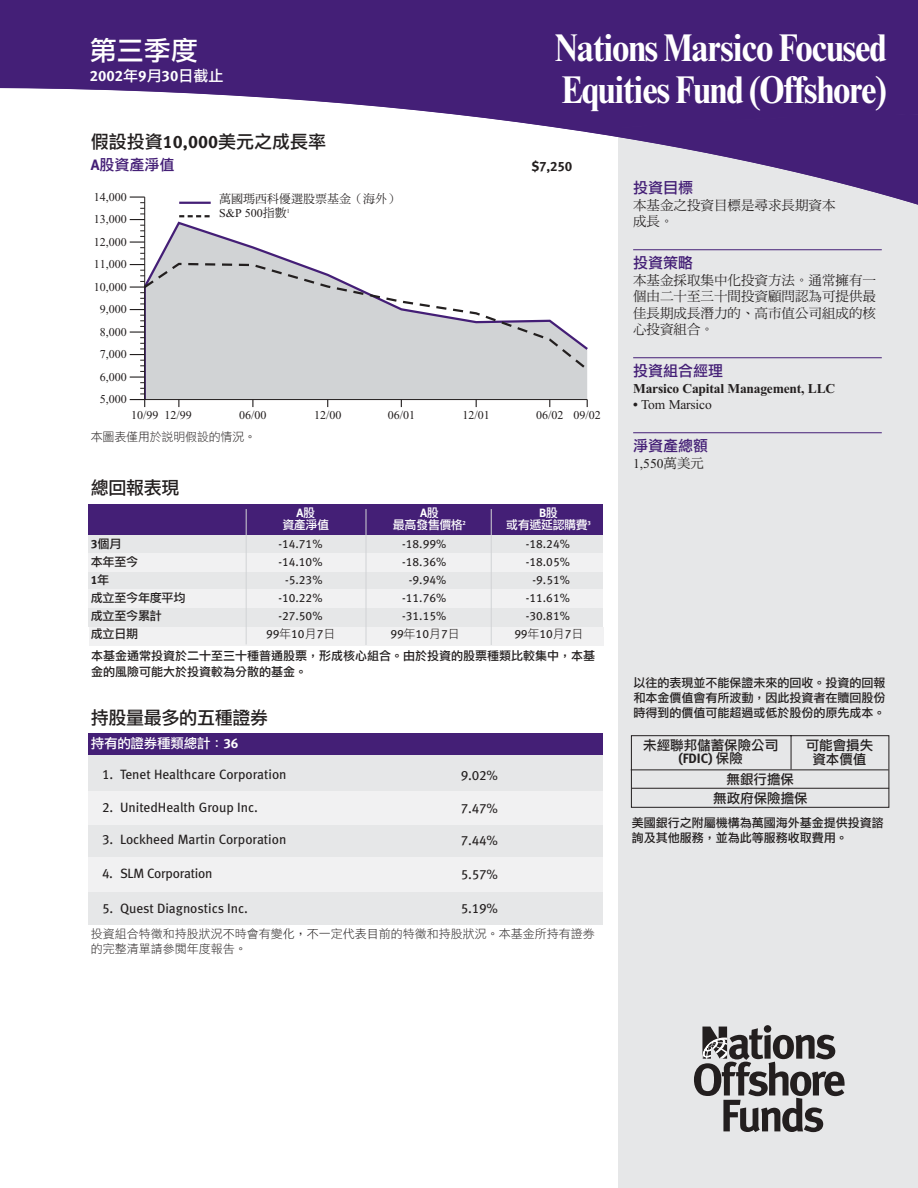
<style>
.page{position:relative;width:918px;height:1188px;background:#fff}
.page>*{position:absolute;margin:0;border:0;box-sizing:border-box;transform-origin:0 0}
.t1{font:700 condensed 39px/42px "Times New Roman";letter-spacing:-.025em;color:#fff}
.t2{font:27px "DF Li Hei Md HK BF";color:#fff}
.t3{font:18px "DF Li Hei Md HK BF";letter-spacing:-.015em;color:#231f1f}
.t4{font:15px "DF Li Hei Md HK BF";color:#441f76}
.t5{font:700 15px "Meta Bank";color:#fff}
.t6{font:13.5px "Meta Bank";color:#231f1f}
.t7{font:13.5px/16.5px "DF Ming Md HK BF";color:#231f1f}
.t8{font:13.5px/13.5px "DF Li Hei Md HK BF";color:#231f1f;text-align:center}
.t9{font:700 13.5px "Times";letter-spacing:-.015em;color:#231f1f}
.t10{font:13.5px "Times";letter-spacing:-.015em;color:#231f1f}
.t11{font:700 13.5px "Meta Bank";color:#231f1f}
.t12{font:13.5px "DF Li Hei Md HK BF";letter-spacing:-.015em;color:#fff}
.t13{font:12px/15px "DF Li Hei Md HK BF";color:#231f1f}
.t14{font:12px "Meta Bank";color:#231f1f}
.t15{font:12px "Times";color:#231f1f}
.t16{font:12px/15px "DF Li Hei Lt HK BF";color:#231f1f}
.t17{font:12px "DF Li Hei Md HK BF";letter-spacing:-.035em;color:#fff}
.t18{font:12px "DF Ming Md HK BF";color:#231f1f}
.t19{font:700 12px "Meta Bank";color:#fff}
.t20{font:700 12px "Meta Bank";color:#231f1f}
.s1{font-family:"DF Li Hei Md HK BF";font-weight:400}
.s2{font-family:"Meta Bank";font-weight:700}
.s3{font-style:inherit}
.s4{font-family:"DF Ming Md HK BF"}
.s5{font-family:"DF Li Hei Lt HK BF"}
.s6{font-weight:700}
</style>
<div class="page">
<div style="left:618px;top:134px;width:300px;height:1054px;background:#e6e7e8"></div>
<svg style="left:0;top:0;width:918px;height:205px;fill:#441f77"></svg>
<div style="left:467px;top:158px;width:107px;height:18px;background:#fff"></div>
<div style="left:88px;top:178px;width:518px;height:253px;background:#fff"></div>
<svg style="left:145px;top:220px;width:442px;height:179px"></svg>
<svg style="left:145px;top:262px;width:442px;height:111px"></svg>
<svg style="left:130px;top:196px;width:15px;height:211px"></svg>
<hr style="left:179px;top:202px;width:32px;height:2px;background:#441e76">
<svg style="left:179px;top:215px;width:31px;height:2px"></svg>
<hr style="left:145px;top:399px;width:442px;height:1px;background:#231f1f">
<hr style="left:144px;top:197px;width:1px;height:203px;background:#231f1f">
<hr style="left:633px;top:249px;width:249px;height:1px;background:#441f76">
<hr style="left:633px;top:357px;width:249px;height:1px;background:#441f76">
<hr style="left:633px;top:432px;width:249px;height:1px;background:#441f76">
<div style="left:88px;top:733px;width:515px;height:25px;background:#441f76"></div>
<div style="left:88px;top:755px;width:515px;height:169px;background:#e6e7e8"></div>
<div style="left:88px;top:792px;width:515px;height:33px;background:#f1f1f2"></div>
<div style="left:88px;top:858px;width:515px;height:34px;background:#f1f1f2"></div>
<svg style="left:694px;top:1025px;width:151px;height:107px"></svg>
<div style="left:88px;top:532px;width:515px;height:95px;background:#e6e7e8"></div>
<div style="left:88px;top:505px;width:515px;height:30px;background:#441f76"></div>
<div style="left:88px;top:553px;width:515px;height:19px;background:#f1f1f2"></div>
<div style="left:88px;top:589px;width:515px;height:19px;background:#f1f1f2"></div>
<div style="left:89px;top:628px;width:514px;height:18px;background:#f1f1f2"></div>
<hr style="left:246px;top:509px;width:1px;height:135px;background:#d1d3d5">
<hr style="left:366px;top:509px;width:1px;height:136px;background:#d1d3d5">
<hr style="left:491px;top:509px;width:1px;height:136px;background:#d1d3d5">
<svg style="left:631px;top:735px;width:259px;height:73px"></svg>
<hr style="left:631px;top:770px;width:258px;height:1px;background:#231f1f">
<hr style="left:632px;top:788px;width:257px;height:1px;background:#231f1f">
<h2 class="t2" style="left:90px;top:36px;width:109px">第三季度</h2>
<p class="t5" style="left:90px;top:70px;width:135px">2002<span class="s1">年</span>9<span class="s1">月</span>30<span class="s1">日截止</span></p>
<h1 class="t1" style="left:555px;top:31px;width:334px">Nations Marsico Focused<br>Equities Fund (Offshore)</h1>
<h3 class="t3" style="left:91px;top:132px;width:237px">假設投資<span class="s2">10,000</span>美元之成長率</h3>
<p class="t4" style="left:91px;top:157px;width:85px"><span class="s2">A</span>股資產淨值</p>
<p class="t11" style="left:531px;top:161px;width:42px">$7,250</p>
<p class="t15" style="left:94px;top:192px;width:34px">14,000</p>
<p class="t15" style="left:94px;top:215px;width:34px">13,000</p>
<p class="t15" style="left:94px;top:237px;width:34px">12,000</p>
<p class="t15" style="left:94px;top:260px;width:34px">11,000</p>
<p class="t15" style="left:94px;top:282px;width:34px">10,000</p>
<p class="t15" style="left:100px;top:305px;width:28px">9,000</p>
<p class="t15" style="left:100px;top:327px;width:28px">8,000</p>
<p class="t15" style="left:100px;top:350px;width:28px">7,000</p>
<p class="t15" style="left:100px;top:372px;width:28px">6,000</p>
<p class="t15" style="left:100px;top:395px;width:28px">5,000</p>
<p class="t18" style="left:219px;top:193px;width:181px">萬國<span class="s3">瑪西科優</span>選股票基金（海外）</p>
<p class="t15" style="left:219px;top:209px;width:72px">S&amp;P 500<span class="s4">指數</span><sup>1</sup></p>
<p class="t15" style="left:131px;top:411px;width:62px">10/99 12/99</p>
<p class="t15" style="left:239px;top:411px;width:29px">06/00</p>
<p class="t15" style="left:314px;top:411px;width:29px">12/00</p>
<p class="t15" style="left:388px;top:411px;width:29px">06/01</p>
<p class="t15" style="left:463px;top:411px;width:29px">12/01</p>
<p class="t15" style="left:536px;top:411px;width:66px">06/02 09/02</p>
<p class="t16" style="left:91px;top:430px;width:167px">本圖表僅用於說明假設的情況。</p>
<h3 class="t3" style="left:91px;top:479px;width:90px">總回報表現</h3>
<p class="t19" style="left:296px;top:509px;width:20px">A<span class="s1">股</span></p>
<p class="t17" style="left:282px;top:519px;width:48px">資產淨值</p>
<p class="t19" style="left:420px;top:509px;width:20px">A<span class="s1">股</span></p>
<p class="t17" style="left:393px;top:519px;width:74px">最高發售價格<sup>2</sup></p>
<p class="t19" style="left:539px;top:509px;width:20px">B<span class="s1">股</span></p>
<p class="t17" style="left:506px;top:519px;width:86px">或有遞延認購費<sup>3</sup></p>
<p class="t13" style="left:91px;top:537px;width:32px"><span class="s2">3</span>個月</p>
<p class="t14" style="left:278px;top:540px;width:46px">-14.71%</p>
<p class="t14" style="left:402px;top:540px;width:46px">-18.99%</p>
<p class="t14" style="left:526px;top:540px;width:46px">-18.24%</p>
<p class="t13" style="left:91px;top:555px;width:49px">本年至今</p>
<p class="t14" style="left:278px;top:558px;width:46px">-14.10%</p>
<p class="t14" style="left:402px;top:558px;width:46px">-18.36%</p>
<p class="t14" style="left:526px;top:558px;width:46px">-18.05%</p>
<p class="t20" style="left:91px;top:576px;width:20px">1<span class="s1">年</span></p>
<p class="t14" style="left:285px;top:576px;width:39px">-5.23%</p>
<p class="t14" style="left:409px;top:576px;width:39px">-9.94%</p>
<p class="t14" style="left:533px;top:576px;width:39px">-9.51%</p>
<p class="t13" style="left:91px;top:591px;width:96px">成立至今年度平均</p>
<p class="t14" style="left:278px;top:594px;width:46px">-10.22%</p>
<p class="t14" style="left:402px;top:594px;width:46px">-11.76%</p>
<p class="t14" style="left:526px;top:594px;width:46px">-11.61%</p>
<p class="t13" style="left:91px;top:609px;width:73px">成立至今累計</p>
<p class="t14" style="left:278px;top:612px;width:46px">-27.50%</p>
<p class="t14" style="left:402px;top:612px;width:46px">-31.15%</p>
<p class="t14" style="left:526px;top:612px;width:46px">-30.81%</p>
<p class="t13" style="left:91px;top:627px;width:49px">成立日期</p>
<p class="t14" style="left:266px;top:630px;width:71px">99<span class="s5">年</span>10<span class="s5">月</span>7<span class="s5">日</span></p>
<p class="t14" style="left:391px;top:630px;width:71px">99<span class="s5">年</span>10<span class="s5">月</span>7<span class="s5">日</span></p>
<p class="t14" style="left:514px;top:630px;width:71px">99<span class="s5">年</span>10<span class="s5">月</span>7<span class="s5">日</span></p>
<p class="t13" style="left:91px;top:648px;width:506px;line-height:16.5px">本基金<span class="s3">通常</span>投資於<span class="s3">二</span>十至三十種<span class="s3">普通</span>股票，<span class="s3">形</span>成<span class="s3">核心</span>組合。<span class="s3">由</span>於投資的股票種類比<span class="s3">較集中</span>，本基金的<span class="s3">風</span>險可能<span class="s3">大</span>於投資<span class="s3">較</span>為分<span class="s3">散</span>的基金。</p>
<h3 class="t3" style="left:91px;top:709px;width:179px">持股量最多的五種證券</h3>
<p class="t12" style="left:91px;top:737px;width:149px">持有的證券種類總計：<span class="s2">36</span></p>
<p class="t6" style="left:102px;top:769px;width:186px">1. Tenet Healthcare Corporation</p>
<p class="t6" style="left:461px;top:770px;width:39px">9.02%</p>
<p class="t6" style="left:102px;top:803px;width:158px">2. UnitedHealth Group Inc.</p>
<p class="t6" style="left:102px;top:835px;width:186px">3. Lockheed Martin Corporation</p>
<p class="t6" style="left:102px;top:869px;width:112px">4. SLM Corporation</p>
<p class="t6" style="left:102px;top:903px;width:148px">5. Quest Diagnostics Inc.</p>
<p class="t6" style="left:461px;top:804px;width:39px">7.47%</p>
<p class="t6" style="left:461px;top:836px;width:39px">7.44%</p>
<p class="t6" style="left:461px;top:870px;width:39px">5.57%</p>
<p class="t6" style="left:461px;top:904px;width:39px">5.19%</p>
<p class="t16" style="left:91px;top:927px;width:506px">投資組合特徵和持股狀況不時會有變化，不一定代表目前的特徵和持股狀況。本基金所持有證券的完整清單請參閱年度報告。</p>
<p class="t4" style="left:633px;top:180px;width:61px">投資目標</p>
<p class="t7" style="left:633px;top:197px;width:204px">本基金<span class="s3">之</span>投資<span class="s3">目標</span>是尋求長期資本成長。</p>
<p class="t4" style="left:633px;top:255px;width:61px">投資策略</p>
<p class="t7" style="left:633px;top:272px;width:244px;text-align:justify">本基金採取<span class="s3">集</span>中化投資方法。通常<span class="s3">擁</span>有一個<span class="s3">由二十</span>至三<span class="s3">十間</span>投資<span class="s3">顧問認</span>為<span class="s3">可</span>提供最<span class="s3">佳</span>長期成長潛力的、高市值公司組成的<span class="s3">核心</span>投資組合。</p>
<p class="t4" style="left:633px;top:363px;width:91px">投資組合經理</p>
<p class="t9" style="left:633px;top:384px;width:204px">Marsico Capital Management, LLC</p>
<p class="t10" style="left:633px;top:400px;width:80px"><span class="s6">•</span> Tom Marsico</p>
<p class="t4" style="left:633px;top:438px;width:76px">淨資產總額</p>
<p class="t10" style="left:633px;top:458px;width:72px">1,550<span class="s4">萬美元</span></p>
<p class="t13" style="left:633px;top:676px;width:254px;text-align:justify">以往的表現並不能保證未來的回收。投資的回報和本金價值會有所波動，因此投資者在贖回股份時得到的價值可能超過或低於股份的原先成本。</p>
<p class="t8" style="left:643px;top:739px;width:136px">未經聯邦儲蓄保險公司</p>
<p class="t11" style="left:678px;top:754px;width:66px">(FDIC) <span class="s1">保險</span></p>
<p class="t8" style="left:806px;top:739px;width:69px">可能會損失資本價值</p>
<p class="t8" style="left:713px;top:770px;width:96px;line-height:18.9px">無銀行擔保<br>無政府保險擔保</p>
<p class="t13" style="left:632px;top:816px;width:254px">美國銀行之附屬機構為萬國海外基金提供投資諮詢及其他服務，並為此等服務收取費用。</p>
</div>
